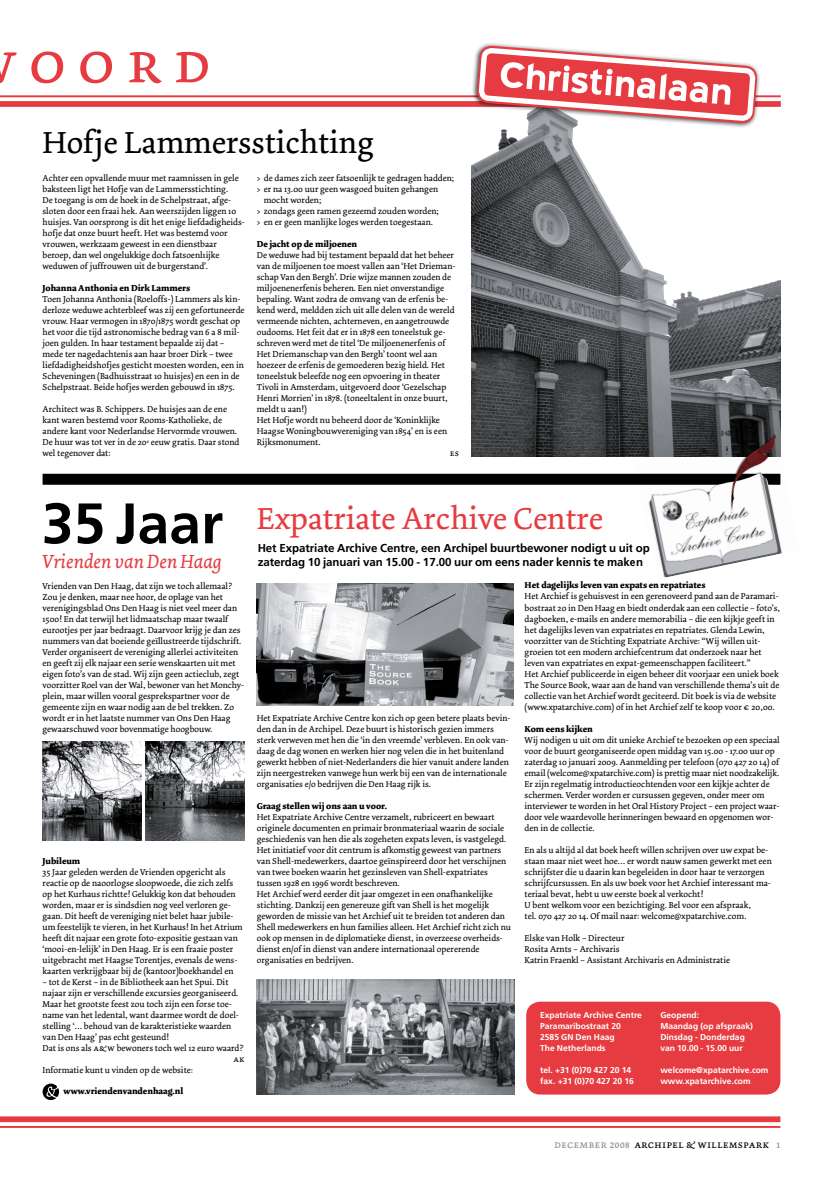
<style>
.page{position:relative;width:823px;height:1191px;background:#fff}
.page>*{position:absolute;margin:0;border:0;box-sizing:border-box;transform-origin:0 0}
.t1{font:60px "Dolly Small Caps";color:#e63c41}
.t2{font:700 57px "Frutiger";color:#000}
.t3{font:32px "Dolly";color:#e63c41}
.t4{font:32px "Dolly";color:#000}
.t5{font:italic 20px "Dolly";color:#e63c41}
.t6{font:700 11.5px/13.8px "Frutiger";letter-spacing:-.005em;color:#000}
.t7{font:11px "Dolly Small Caps";color:#000}
.t8{font:9px/11px "Dolly";color:#000}
.t9{font:700 9px "Dolly";color:#000}
.t10{font:9px "Dolly Small Caps";color:#000}
.t11{font:700 8.5px/11px "Frutiger";color:#fff}
.s1{font-family:"Dolly Small Caps"}
.s2{color:#8d9095}
</style>
<div class="page">
<img style="left:471px;top:163px;width:309px;height:293px">
<hr style="left:0;top:95px;width:780px;height:2px;background:#e63c41">
<div style="left:0;top:101px;width:780px;height:6px;background:#e63c41"></div>
<hr style="left:0;top:1126px;width:780px;height:1px;background:#e63c41">
<div style="left:0;top:1116px;width:780px;height:6px;background:#e63c41"></div>
<img style="left:43px;top:742px;width:99px;height:99px">
<img style="left:145px;top:742px;width:100px;height:99px">
<img style="left:257px;top:979px;width:257px;height:115px">
<div style="left:471px;top:42px;width:289px;height:87px;background:#000;opacity:.75"></div>
<svg style="left:475px;top:42px;width:282px;height:182px"></svg>
<svg style="left:476px;top:45px;width:281px;height:79px"></svg>
<div style="left:43px;top:474px;width:737px;height:11px;background:#000"></div>
<svg style="left:43px;top:1083px;width:16px;height:17px"></svg>
<div style="left:526px;top:1001px;width:254px;height:93px;background:#e63c41;border-radius:14px"></div>
<img style="left:257px;top:583px;width:256px;height:122px">
<img style="left:632px;top:428px;width:150px;height:150px">
<h1 class="t1" style="left:28px;top:27px;width:184px">oord</h1>
<h3 class="t4" style="left:43px;top:124px;width:332px">Hofje Lammersstichting</h3>
<p class="t8" style="left:43px;top:173px;width:204px">Achter een opvallende muur met raamnissen in gele baksteen ligt het Hofje van de Lammersstichting.<br>De toegang is om de hoek in de Schelpstraat, afge&shy;sloten door een fraai hek. Aan weerszijden liggen 10 huisjes. Van oorsprong is dit het enige liefdadigheids&shy;hofje dat onze buurt heeft. Het was bestemd voor vrouwen, werkzaam geweest in een dienstbaar beroep, dan wel ongelukkige doch fatsoenl1ijke weduwen of juffrouwen uit de burgerstand’.</p>
<p class="t9" style="left:43px;top:283px;width:149px">Johanna Anthonia en Dirk Lammers</p>
<p class="t8" style="left:43px;top:294px;width:203px">Toen Johanna Anthonia (Roeloffs-) Lammers als kin&shy;derloze weduwe achterbleef was zij een gefortuneerde vrouw. Haar vermogen in 1870/1875 wordt geschat op het voor die tijd astronomische bedrag van 6 a 8 mil&shy;joen gulden. In haar testament bepaalde zij dat – mede ter nagedachtenis aan haar broer Dirk – twee liefdadigheidshofjes gesticht moesten worden, een in Scheveningen (Badhuisstraat 10 huisjes) en een in de Schelpstraat. Beide hofjes werden gebouwd in 1875.</p>
<p class="t8" style="left:43px;top:404px;width:198px">Architect was B. Schippers. De huisjes aan de ene kant waren bestemd voor Rooms-Katholieke, de andere kant voor Nederlandse Hervormde vrouwen.<br>De huur was tot ver in de 20<sup>e</sup> eeuw gratis. Daar stond wel tegenover dat:</p>
<p class="t8" style="left:257px;top:173px;width:199px">&gt; de dames zich zeer fatsoenlijk te gedragen hadden;</p>
<p class="t8" style="left:257px;top:184px;width:183px">&gt; er na 13.00 uur geen wasgoed buiten gehangen</p>
<p class="t8" style="left:264px;top:195px;width:59px">mocht worden;</p>
<p class="t8" style="left:257px;top:206px;width:183px">&gt; zondags geen ramen gezeemd zouden worden;</p>
<p class="t8" style="left:257px;top:217px;width:178px">&gt; en er geen manlijke loges werden toegestaan.</p>
<p class="t9" style="left:257px;top:239px;width:102px">De jacht op de miljoenen</p>
<p class="t8" style="left:257px;top:250px;width:200px">De weduwe had bij testament bepaald dat het beheer van de miljoenen toe moest vallen aan ‘Het Drieman&shy;schap Van den Bergh’. Drie wijze mannen zouden de miljoenenerfenis beheren. Een niet onverstandige bepaling. Want zodra de omvang van de erfenis be&shy;kend werd, meldden zich uit alle delen van de wereld vermeende nichten, achterneven, en aangetrouwde oudooms. Het feit dat er in 1878 een toneelstuk ge&shy;schreven werd met de titel ‘De miljoenenerfenis of Het Driemanschap van den Bergh’ toont wel aan hoezeer de erfenis de gemoederen bezig hield. Het toneelstuk beleefde nog een opvoering in theater Tivoli in Amsterdam, uitgevoerd door ‘Gezelschap Henri Morrien’ in 1878. (toneeltalent in onze buurt, meldt u aan!)<br>Het Hofje wordt nu beheerd door de ‘Koninklijke Haagse Woningbouwvereniging van 1854’ en is een Rijksmonument.</p>
<p class="t10" style="left:449px;top:448px;width:11px">es</p>
<h2 class="t2" style="left:42px;top:490px;width:183px">35 Jaar</h2>
<h3 class="t5" style="left:42px;top:550px;width:181px">Vrienden van Den Haag</h3>
<p class="t8" style="left:43px;top:580px;width:203px">Vrienden van Den Haag, dat zijn we toch allemaal?<br>Zou je denken, maar nee hoor, de oplage van het verenigingsblad Ons Den Haag is niet veel meer dan 1500! En dat terwijl het lidmaatschap maar twaalf eurootjes per jaar bedraagt. Daarvoor krijg je dan zes nummers van dat boeiende geïllustreerde tijdschrift.<br>Verder organiseert de vereniging allerlei activiteiten en geeft zij elk najaar een serie wenskaarten uit met eigen foto’s van de stad. Wij zijn geen actieclub, zegt voorzitter Roel van der Wal, bewoner van het Monchy&shy;plein, maar willen vooral gesprekspartner voor de gemeente zijn en waar nodig aan de bel trekken. Zo wordt er in het laatste nummer van Ons Den Haag gewaarschuwd voor bovenmatige hoogbouw.</p>
<p class="t9" style="left:43px;top:855px;width:39px">Jubileum</p>
<p class="t8" style="left:43px;top:866px;width:201px">35 Jaar geleden werden de Vrienden opgericht als reactie op de naoorlogse sloopwoede, die zich zelfs op het Kurhaus richtte! Gelukkig kon dat behouden worden, maar er is sindsdien nog veel verloren ge&shy;gaan. Dit heeft de vereniging niet belet haar jubile&shy;um feestelijk te vieren, in het Kurhaus! In het Atrium heeft dit najaar een grote foto-expositie gestaan van ‘mooi-en-lelijk’ in Den Haag. Er is een fraaie poster uitgebracht met Haagse Torentjes, evenals de wens&shy;kaarten verkrijgbaar bij de (kantoor)boekhandel en</p>
<p class="t8" style="left:43px;top:976px;width:202px">– tot de Kerst – in de Bibliotheek aan het Spui. Dit najaar zijn er verschillende excursies georganiseerd.<br>Maar het grootste feest zou toch zijn een forse toe&shy;name van het ledental, want daarmee wordt de doel&shy;stelling ‘… behoud van de karakteristieke waarden van Den Haag’ pas echt gesteund!<br>Dat is ons als <span class="s1">a&amp;w</span> bewoners toch wel 12 euro waard?</p>
<p class="t10" style="left:233px;top:1053px;width:13px">ak</p>
<p class="t8" style="left:43px;top:1064px;width:152px">Informatie kunt u vinden op de website:</p>
<p class="t9" style="left:64px;top:1085px;width:121px">www.vriendenvandenhaag.nl</p>
<h3 class="t3" style="left:257px;top:499px;width:347px">Expatriate Archive Centre</h3>
<p class="t6" style="left:257px;top:541px;width:393px">Het Expatriate Archive Centre, een Archipel buurtbewoner nodigt u uit op zaterdag 10 januari van 15.00 - 17.00 uur om eens nader kennis te maken</p>
<p class="t8" style="left:257px;top:712px;width:255px">Het Expatriate Archive Centre kon zich op geen betere plaats bevin&shy;den dan in de Archipel. Deze buurt is historisch gezien immers sterk verweven met hen die ‘in den vreemde’ verbleven. En ook van&shy;daag de dag wonen en werken hier nog velen die in het buitenland gewerkt hebben of niet-Nederlanders die hier vanuit andere landen zijn neergestreken vanwege hun werk bij een van de internationale organisaties e/o bedrijven die Den Haag rijk is.</p>
<p class="t9" style="left:257px;top:800px;width:132px">Graag stellen wij ons aan u voor.</p>
<p class="t8" style="left:257px;top:811px;width:255px">Het Expatriate Archive Centre verzamelt, rubriceert en bewaart originele documenten en primair bronmateriaal waarin de sociale geschiedenis van hen die als zogeheten expats leven, is vastgelegd.<br>Het initiatief voor dit centrum is afkomstig geweest van partners van Shell-medewerkers, daartoe geïnspireerd door het verschijnen van twee boeken waarin het gezinsleven van Shell-expatriates tussen 1928 en 1996 wordt beschreven.<br>Het Archief werd eerder dit jaar omgezet in een onafhankelijke stichting. Dankzij een genereuze gift van Shell is het mogelijk geworden de missie van het Archief uit te breiden tot anderen dan Shell medewerkers en hun families alleen. Het Archief richt zich nu ook op mensen in de diplomatieke dienst, in overzeese overheids&shy;dienst en/of in dienst van andere internationaal opererende organisaties en bedrijven.</p>
<p class="t9" style="left:524px;top:580px;width:182px">Het dagelijks leven van expats en repatriates</p>
<p class="t8" style="left:524px;top:591px;width:257px">Het Archief is gehuisvest in een gerenoveerd pand aan de Paramari&shy;bostraat 20 in Den Haag en biedt onderdak aan een collectie – foto’s, dagboeken, e-mails en andere memorabilia – die een kijkje geeft in het dagelijks leven van expatriates en repatriates. Glenda Lewin, voorzitter van de Stichting Expatriate Archive: “Wij willen uit&shy;groeien tot een modern archiefcentrum dat onderzoek naar het leven van expatriates en expat-gemeenschappen faciliteert.”<br>Het Archief publiceerde in eigen beheer dit voorjaar een uniek boek The Source Book, waar aan de hand van verschillende thema’s uit de collectie van het Archief wordt geciteerd. Dit boek is via de website (www.xpatarchive.com) of in het Archief zelf te koop voor € 20,00.</p>
<p class="t9" style="left:524px;top:723px;width:70px">Kom eens kijken</p>
<p class="t8" style="left:524px;top:734px;width:256px">Wij nodigen u uit om dit unieke Archief te bezoeken op een speciaal voor de buurt georganiseerde open middag van 15.00 - 17.00 uur op zaterdag 10 januari 2009. Aanmelding per telefoon (070 427 20 14) of email (welcome@xpatarchive.com) is prettig maar niet noodzakelijk.<br>Er zijn regelmatig introductieochtenden voor een kijkje achter de schermen. Verder worden er cursussen gegeven, onder meer om interviewer te worden in het Oral History Project – een project waar&shy;door vele waardevolle herinneringen bewaard en opgenomen wor&shy;den in de collectie.</p>
<p class="t8" style="left:524px;top:844px;width:248px">En als u altijd al dat boek heeft willen schrijven over uw expat be&shy;staan maar niet weet hoe… er wordt nauw samen gewerkt met een schrijfster die u daarin kan begeleiden in door haar te verzorgen schrijfcursussen. En als uw boek voor het Archief interessant ma&shy;teriaal bevat, hebt u uw eerste boek al verkocht!<br>U bent welkom voor een bezichtiging. Bel voor een afspraak,<br>tel. 070 427 20 14. Of mail naar: welcome@xpatarchive.com.</p>
<p class="t8" style="left:524px;top:932px;width:207px">Elske van Holk – Directeur<br>Rosita Arnts – Archivaris<br>Katrin Fraenkl – Assistant Archivaris en Administratie</p>
<p class="t11" style="left:540px;top:1009px;width:103px">Expatriate Archive Centre<br>Paramaribostraat 20<br>2585 GN Den Haag<br>The Netherlands</p>
<p class="t11" style="left:540px;top:1064px;width:95px">tel. +31 (0)70 427 20 14 fax. +31 (0)70 427 20 16</p>
<p class="t11" style="left:660px;top:1009px;width:94px">Geopend:<br>Maandag (op afspraak)<br>Dinsdag - Donderdag van 10.00 - 15.00 uur</p>
<p class="t11" style="left:660px;top:1064px;width:110px">welcome@xpatarchive.com www.xpatarchive.com</p>
<p class="t7" style="left:553px;top:1138px;width:228px"><span class="s2">december 2008</span> archipel &amp; willemspark <span class="s2">1</span></p>
</div>
